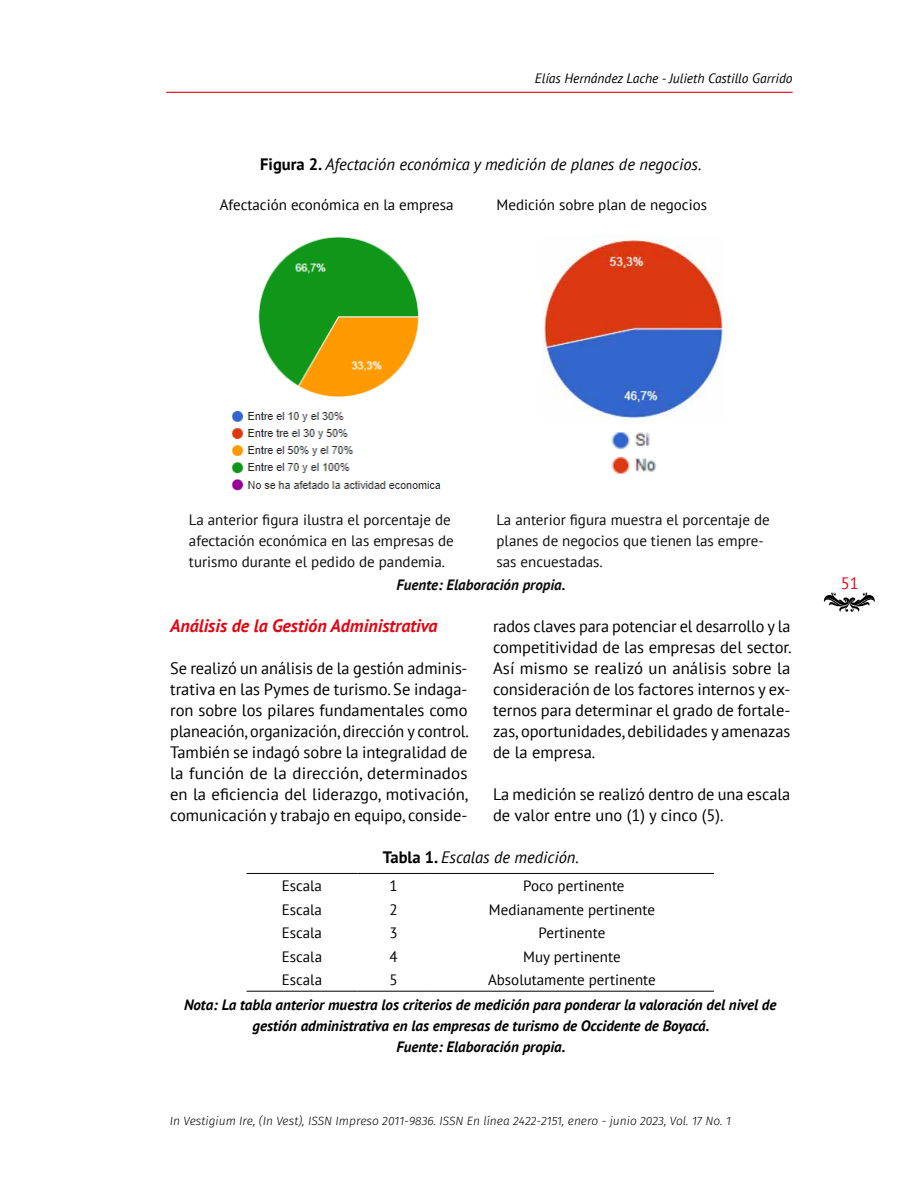
<style>
.page{position:relative;width:918px;height:1188px;background:#fff}
.page>*{position:absolute;margin:0;border:0;box-sizing:border-box;transform-origin:0 0}
.t1{font:italic 700 18px "PT Sans";color:#e30613}
.t2{font:16.5px/21px "PT Sans";color:#000;text-align:justify}
.t3{font:italic 16.5px "PT Sans";color:#000}
.t4{font:16.5px "PT Sans";color:#e30613}
.t5{font:15px/21px "PT Sans";color:#0d0d0d}
.t6{font:15px "PT Sans";color:#000}
.t7{font:italic 700 15px/21px "PT Sans";color:#000;text-align:center}
.t8{font:italic 700 15px "PT Sans";color:#0d0d0d}
.t9{font:italic 13.5px "PT Sans";color:#000}
.t10{font:italic 300 12px "Fira Sans";color:#000}
.s1{font-weight:700;font-style:normal}
</style>
<div class="page">
<svg style="left:823px;top:592px;width:52px;height:20px"></svg>
<hr style="left:166px;top:92px;width:627px;height:1px;background:#e30613">
<img style="left:258px;top:236px;width:161px;height:161px">
<img style="left:232px;top:410px;width:209px;height:81px">
<img style="left:543px;top:235px;width:182px;height:185px">
<img style="left:611px;top:432px;width:46px;height:42px">
<hr style="left:247px;top:873px;width:110px;height:1px;background:#000">
<hr style="left:357px;top:873px;width:73px;height:1px;background:#000">
<hr style="left:430px;top:873px;width:284px;height:1px;background:#000">
<hr style="left:247px;top:991px;width:110px;height:1px;background:#000">
<hr style="left:357px;top:991px;width:73px;height:1px;background:#000">
<hr style="left:430px;top:991px;width:284px;height:1px;background:#000">
<p class="t9" style="left:535px;top:70px;width:259px">Elías Hernández Lache - Julieth Castillo Garrido</p>
<p class="t3" style="left:260px;top:154px;width:443px"><span class="s1">Figura 2.</span> Afectación económica y medición de planes de negocios.</p>
<p class="t6" style="left:220px;top:195px;width:235px">Afectación económica en la empresa</p>
<p class="t6" style="left:497px;top:195px;width:212px">Medición sobre plan de negocios</p>
<p class="t5" style="left:189px;top:509px;width:266px">La anterior figura ilustra el porcentaje de afectación económica en las empresas de turismo durante el pedido de pandemia.</p>
<p class="t5" style="left:497px;top:509px;width:275px">La anterior figura muestra el porcentaje de planes de negocios que tienen las empre&shy;sas encuestadas.</p>
<p class="t8" style="left:397px;top:575px;width:171px">Fuente: Elaboración propia.</p>
<p class="t1" style="left:170px;top:614px;width:269px">Análisis de la Gestión Administrativa</p>
<p class="t2" style="left:170px;top:657px;width:300px">Se realizó un análisis de la gestión adminis&shy;trativa en las Pymes de turismo. Se indaga&shy;ron sobre los pilares fundamentales como planeación, organización, dirección y control.<br>También se indagó sobre la integralidad de la función de la dirección, determinados en la eficiencia del liderazgo, motivación, comunicación y trabajo en equipo, conside-</p>
<p class="t2" style="left:493px;top:615px;width:300px">rados claves para potenciar el desarrollo y la competitividad de las empresas del sector.<br>Así mismo se realizó un análisis sobre la consideración de los factores internos y ex&shy;ternos para determinar el grado de fortale&shy;zas, oportunidades, debilidades y amenazas de la empresa.</p>
<p class="t2" style="left:493px;top:783px;width:299px">La medición se realizó dentro de una escala de valor entre uno (1) y cinco (5).</p>
<p class="t3" style="left:383px;top:847px;width:198px"><span class="s1">Tabla 1.</span> Escalas de medición.</p>
<p class="t6" style="left:282px;top:876px;width:42px">Escala</p>
<p class="t6" style="left:390px;top:876px;width:10px">1</p>
<p class="t6" style="left:523px;top:876px;width:103px">Poco pertinente</p>
<p class="t6" style="left:282px;top:900px;width:42px">Escala</p>
<p class="t6" style="left:390px;top:900px;width:10px">2</p>
<p class="t6" style="left:489px;top:900px;width:168px">Medianamente pertinente</p>
<p class="t6" style="left:282px;top:923px;width:42px">Escala</p>
<p class="t6" style="left:390px;top:923px;width:10px">3</p>
<p class="t6" style="left:539px;top:923px;width:68px">Pertinente</p>
<p class="t6" style="left:282px;top:947px;width:42px">Escala</p>
<p class="t6" style="left:390px;top:947px;width:10px">4</p>
<p class="t6" style="left:523px;top:947px;width:99px">Muy pertinente</p>
<p class="t6" style="left:282px;top:970px;width:42px">Escala</p>
<p class="t6" style="left:390px;top:970px;width:10px">5</p>
<p class="t6" style="left:488px;top:970px;width:169px">Absolutamente pertinente</p>
<p class="t7" style="left:184px;top:994px;width:594px">Nota: La tabla anterior muestra los criterios de medición para ponderar la valoración del nivel de gestión administrativa en las empresas de turismo de Occidente de Boyacá.<br>Fuente: Elaboración propia.</p>
<p class="t10" style="left:170px;top:1112px;width:563px">In Vestigium Ire, (In Vest), ISSN Impreso 2011-9836. ISSN En línea 2422-2151, enero - junio 2023, Vol. 17 No. 1</p>
<p class="t4" style="left:841px;top:573px;width:19px">51</p>
</div>
